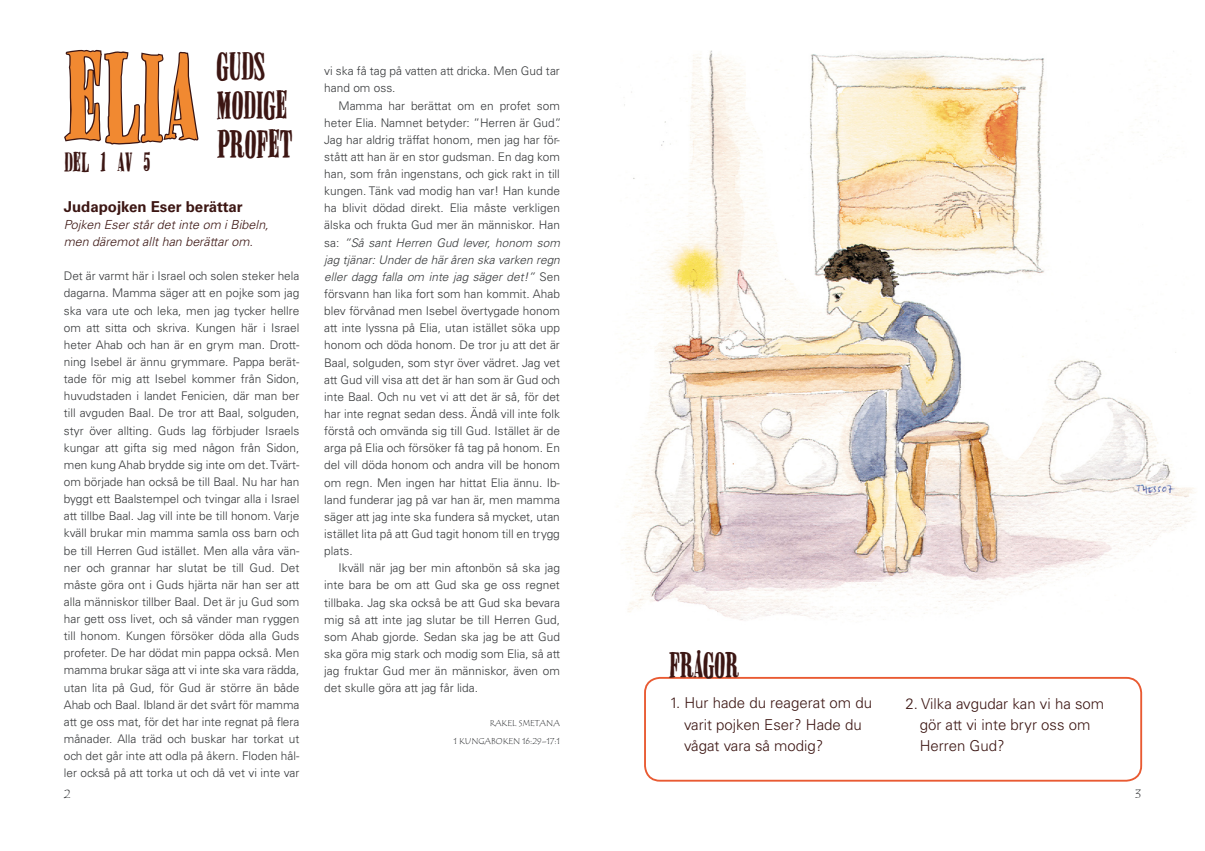
<style>
.page{position:relative;width:1205px;height:851px;background:#fff}
.page>*{position:absolute;margin:0;border:0;box-sizing:border-box;transform-origin:0 0}
.t1{font:102.5px "Miserable";color:#f18931}
.t2{font:32.5px/39px "Miserable";color:#3c1613}
.t3{font:30px "Miserable";color:#3c1613}
.t4{font:22.5px "Miserable";color:#3c1613}
.t5{font:300 15px/21.2px "Univers LT Std";color:#3c1613}
.t6{font:700 15px "Univers LT Std";color:#3c1613}
.t7{font:italic 300 12.5px/17.1px "Univers LT Std";color:#3c1613}
.t8{font:12.5px "Tempus Sans ITC";color:#37393b}
.t9{font:300 11.88px/17.1px "Univers LT Std";color:#37393b;text-align:justify}
.t10{font:8.75px/17.1px "Tempus Sans ITC";color:#37393b;text-align:right}
.s1{font-style:italic}
</style>
<div class="page">
<svg style="left:64px;top:49px;width:135px;height:96px"></svg>
<img style="left:621px;top:50px;width:575px;height:570px">
<div style="left:644px;top:676px;width:498px;height:105px;border:2px solid #e95a32;border-radius:15px"></div>
<h1 class="t1" style="left:64px;top:47px;width:135px">ELIA</h1>
<h3 class="t4" style="left:64px;top:151px;width:88px">DEL 1 AV 5</h3>
<h2 class="t2" style="left:216px;top:47px;width:77px">GUDS<br>MODIGE<br>PROFET</h2>
<p class="t6" style="left:64px;top:198px;width:180px">Judapojken Eser berättar</p>
<p class="t7" style="left:64px;top:216px;width:206px">Pojken Eser står det inte om i Bibeln, men däremot allt han berättar om.</p>
<p class="t9" style="left:64px;top:267px;width:237px">Det är varmt här i Israel och solen steker hela dagarna. Mamma säger att en pojke som jag ska vara ute och leka, men jag tycker hellre om att sitta och skriva. Kungen här i Israel heter Ahab och han är en grym man. Drott&shy;ning Isebel är ännu grymmare. Pappa berät&shy;tade för mig att Isebel kommer från Sidon, huvudstaden i landet Fenicien, där man ber till avguden Baal. De tror att Baal, solguden, styr över allting. Guds lag förbjuder Israels kungar att gifta sig med någon från Sidon, men kung Ahab brydde sig inte om det. Tvärt&shy;om började han också be till Baal. Nu har han byggt ett Baalstempel och tvingar alla i Israel att tillbe Baal. Jag vill inte be till honom. Varje kväll brukar min mamma samla oss barn och be till Herren Gud istället. Men alla våra vän&shy;ner och grannar har slutat be till Gud. Det måste göra ont i Guds hjärta när han ser att alla människor tillber Baal. Det är ju Gud som har gett oss livet, och så vänder man ryggen till honom. Kungen försöker döda alla Guds profeter. De har dödat min pappa också. Men mamma brukar säga att vi inte ska vara rädda, utan lita på Gud, för Gud är större än både Ahab och Baal. Ibland är det svårt för mamma att ge oss mat, för det har inte regnat på flera månader. Alla träd och buskar har torkat ut och det går inte att odla på åkern. Floden hål&shy;ler också på att torka ut och då vet vi inte var</p>
<p class="t9" style="left:324px;top:62px;width:237px">vi ska få tag på vatten att dricka. Men Gud tar hand om oss.</p>
<p class="t9" style="left:324px;top:97px;width:239px;text-align:left;text-indent:14px">Mamma har berättat om en profet som heter Elia. Namnet betyder: ”Herren är Gud”.<br>Jag har aldrig träffat honom, men jag har för&shy;stått att han är en stor gudsman. En dag kom han, som från ingenstans, och gick rakt in till kungen. Tänk vad modig han var! Han kunde ha blivit dödad direkt. Elia måste verkligen älska och frukta Gud mer än människor. Han sa: <span class="s1">”Så sant Herren Gud lever, honom som jag tjänar: Under de här åren ska varken regn eller dagg falla om inte jag säger det!”</span> Sen försvann han lika fort som han kommit. Ahab blev förvånad men Isebel övertygade honom att inte lyssna på Elia, utan istället söka upp honom och döda honom. De tror ju att det är Baal, solguden, som styr över vädret. Jag vet att Gud vill visa att det är han som är Gud och inte Baal. Och nu vet vi att det är så, för det har inte regnat sedan dess. Ändå vill inte folk förstå och omvända sig till Gud. Istället är de arga på Elia och försöker få tag på honom. En del vill döda honom och andra vill be honom om regn. Men ingen har hittat Elia ännu. Ib&shy;land funderar jag på var han är, men mamma säger att jag inte ska fundera så mycket, utan istället lita på att Gud tagit honom till en trygg plats.</p>
<p class="t9" style="left:324px;top:559px;width:237px;text-indent:14px">Ikväll när jag ber min aftonbön så ska jag inte bara be om att Gud ska ge oss regnet tillbaka. Jag ska också be att Gud ska bevara mig så att inte jag slutar be till Herren Gud, som Ahab gjorde. Sedan ska jag be att Gud ska göra mig stark och modig som Elia, så att jag fruktar Gud mer än människor, även om det skulle göra att jag får lida.</p>
<p class="t10" style="left:454px;top:715px;width:108px">RAKEL SMETANA<br>1 KUNGABOKEN 16:29–17:1</p>
<h3 class="t3" style="left:669px;top:650px;width:71px">FRÅGOR</h3>
<p class="t5" style="left:684px;top:692px;width:189px;text-indent:-14px">1. Hur hade du reagerat om du varit pojken Eser? Hade du vågat vara så modig?</p>
<p class="t5" style="left:919px;top:692px;width:186px;text-indent:-14px">2. Vilka avgudar kan vi ha som gör att vi inte bryr oss om<br>Herren Gud?</p>
<p class="t8" style="left:64px;top:786px;width:9px">2</p>
<p class="t8" style="left:1135px;top:786px;width:8px">3</p>
</div>
